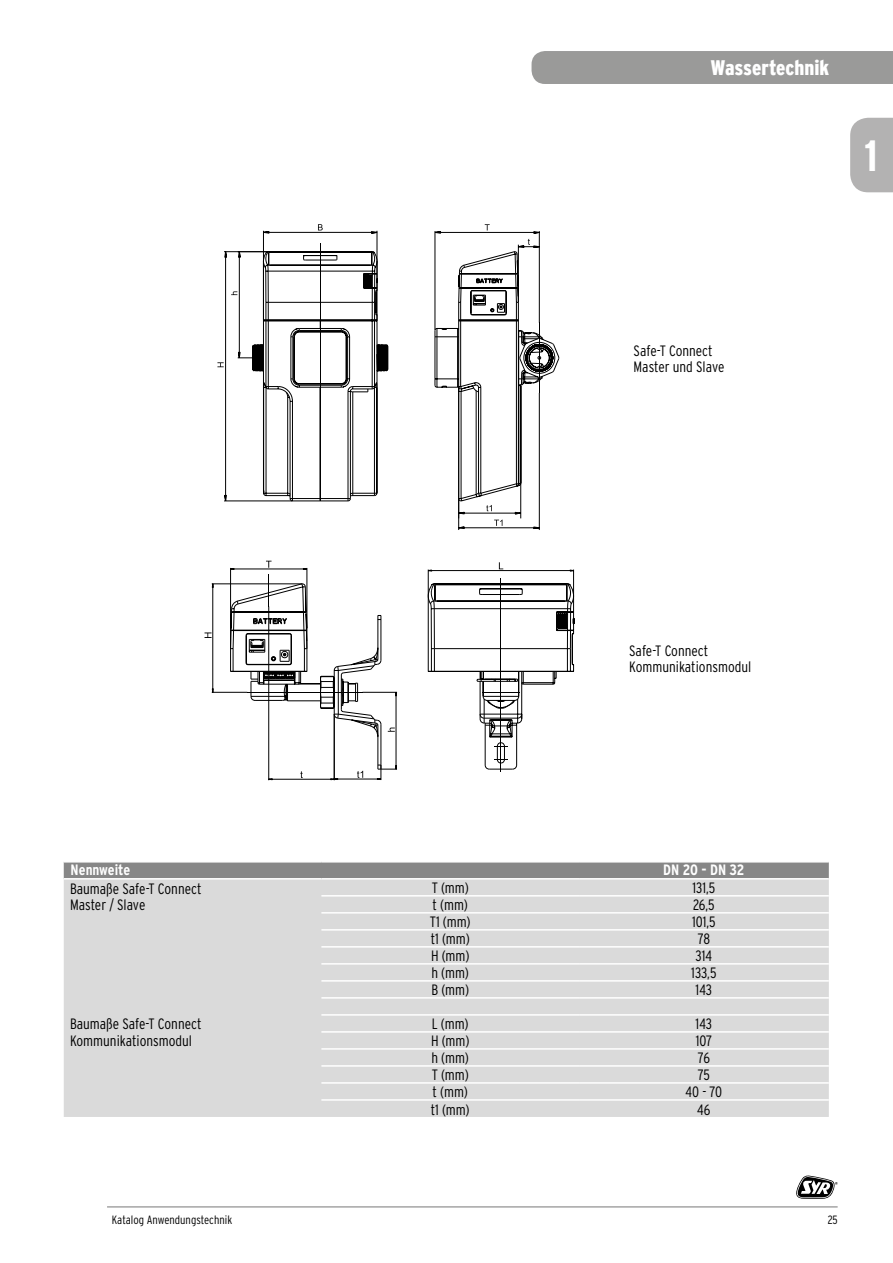
<style>
.page{position:relative;width:893px;height:1263px;background:#fff}
.page>*{position:absolute;margin:0;border:0;box-sizing:border-box;transform-origin:0 0}
.t1{font:700 condensed 43.8px "Interstate";color:#fff}
.t2{font:900 condensed 21px "Interstate";color:#fff}
.t3{font:300 condensed 15px/16.5px "Interstate";color:#000}
.t4{font:700 condensed 15px "Interstate";color:#fff}
.t5{font:300 condensed 12px "Interstate";color:#000}
</style>
<div class="page">
<div style="left:64px;top:862px;width:765px;height:16px;background:#878787"></div>
<div style="left:64px;top:879px;width:765px;height:238px;background:#dadada"></div>
<hr style="left:321px;top:895px;width:258px;height:1px;background:#fff">
<hr style="left:579px;top:895px;width:250px;height:1px;background:#fff">
<hr style="left:321px;top:912px;width:258px;height:1px;background:#fff">
<hr style="left:579px;top:912px;width:250px;height:1px;background:#fff">
<hr style="left:321px;top:929px;width:258px;height:1px;background:#fff">
<hr style="left:579px;top:929px;width:250px;height:1px;background:#fff">
<hr style="left:321px;top:946px;width:258px;height:1px;background:#fff">
<hr style="left:579px;top:946px;width:250px;height:1px;background:#fff">
<hr style="left:321px;top:963px;width:258px;height:1px;background:#fff">
<hr style="left:579px;top:963px;width:250px;height:1px;background:#fff">
<hr style="left:321px;top:980px;width:258px;height:2px;background:#fff">
<hr style="left:579px;top:980px;width:250px;height:2px;background:#fff">
<hr style="left:321px;top:1014px;width:258px;height:2px;background:#fff">
<hr style="left:579px;top:1014px;width:250px;height:2px;background:#fff">
<hr style="left:321px;top:1031px;width:258px;height:2px;background:#fff">
<hr style="left:579px;top:1031px;width:250px;height:2px;background:#fff">
<hr style="left:321px;top:1048px;width:258px;height:2px;background:#fff">
<hr style="left:579px;top:1048px;width:250px;height:2px;background:#fff">
<hr style="left:321px;top:1065px;width:258px;height:2px;background:#fff">
<hr style="left:579px;top:1065px;width:250px;height:2px;background:#fff">
<hr style="left:321px;top:1082px;width:258px;height:2px;background:#fff">
<hr style="left:579px;top:1082px;width:250px;height:2px;background:#fff">
<hr style="left:321px;top:1099px;width:258px;height:2px;background:#fff">
<hr style="left:579px;top:1099px;width:250px;height:2px;background:#fff">
<hr style="left:321px;top:997px;width:258px;height:2px;background:#fff">
<hr style="left:579px;top:997px;width:250px;height:2px;background:#fff">
<svg style="left:217px;top:224px;width:171px;height:278px"></svg>
<svg style="left:434px;top:224px;width:125px;height:306px"></svg>
<svg style="left:205px;top:561px;width:369px;height:219px"></svg>
<svg style="left:796px;top:1175px;width:42px;height:24px"></svg>
<hr style="left:107px;top:1206px;width:731px;height:1px;background:#000">
<div style="left:850px;top:118px;width:43px;height:74px;background:#b3b2b2"></div>
<div style="left:531px;top:51px;width:362px;height:33px;background:#9a9a99"></div>
<h2 class="t2" style="left:710px;top:56px;width:120px">Wassertechnik</h2>
<h1 class="t1" style="left:865px;top:129px;width:15px">1</h1>
<p class="t3" style="left:634px;top:342px;width:92px">Safe-T Connect<br>Master und Slave</p>
<p class="t3" style="left:629px;top:642px;width:124px">Safe-T Connect<br>Kommunikationsmodul</p>
<p class="t4" style="left:71px;top:860px;width:61px">Nennweite</p>
<p class="t4" style="left:663px;top:860px;width:83px">DN 20 - DN 32</p>
<p class="t3" style="left:70px;top:880px;width:133px">Baumaße Safe-T Connect</p>
<p class="t3" style="left:432px;top:880px;width:39px">T (mm)</p>
<p class="t3" style="left:692px;top:880px;width:24px">131,5</p>
<p class="t3" style="left:70px;top:897px;width:77px">Master / Slave</p>
<p class="t3" style="left:433px;top:897px;width:37px">t (mm)</p>
<p class="t3" style="left:693px;top:897px;width:23px">26,5</p>
<p class="t3" style="left:430px;top:914px;width:42px">T1 (mm)</p>
<p class="t3" style="left:692px;top:914px;width:25px">101,5</p>
<p class="t3" style="left:431px;top:931px;width:41px">t1 (mm)</p>
<p class="t3" style="left:698px;top:931px;width:14px">78</p>
<p class="t3" style="left:431px;top:948px;width:40px">H (mm)</p>
<p class="t3" style="left:696px;top:948px;width:18px">314</p>
<p class="t3" style="left:431px;top:965px;width:39px">h (mm)</p>
<p class="t3" style="left:691px;top:965px;width:27px">133,5</p>
<p class="t3" style="left:431px;top:982px;width:39px">B (mm)</p>
<p class="t3" style="left:696px;top:982px;width:18px">143</p>
<p class="t3" style="left:70px;top:1016px;width:133px">Baumaße Safe-T Connect</p>
<p class="t3" style="left:432px;top:1016px;width:38px">L (mm)</p>
<p class="t3" style="left:696px;top:1016px;width:18px">143</p>
<p class="t3" style="left:70px;top:1033px;width:124px">Kommunikationsmodul</p>
<p class="t3" style="left:431px;top:1033px;width:40px">H (mm)</p>
<p class="t3" style="left:696px;top:1033px;width:18px">107</p>
<p class="t3" style="left:431px;top:1050px;width:39px">h (mm)</p>
<p class="t3" style="left:698px;top:1050px;width:13px">76</p>
<p class="t3" style="left:432px;top:1067px;width:39px">T (mm)</p>
<p class="t3" style="left:698px;top:1067px;width:14px">75</p>
<p class="t3" style="left:433px;top:1084px;width:37px">t (mm)</p>
<p class="t3" style="left:686px;top:1084px;width:38px">40 - 70</p>
<p class="t3" style="left:431px;top:1101px;width:41px">t1 (mm)</p>
<p class="t3" style="left:697px;top:1101px;width:15px">46</p>
<p class="t5" style="left:112px;top:1212px;width:122px">Katalog Anwendungstechnik</p>
<p class="t5" style="left:828px;top:1212px;width:11px">25</p>
</div>
